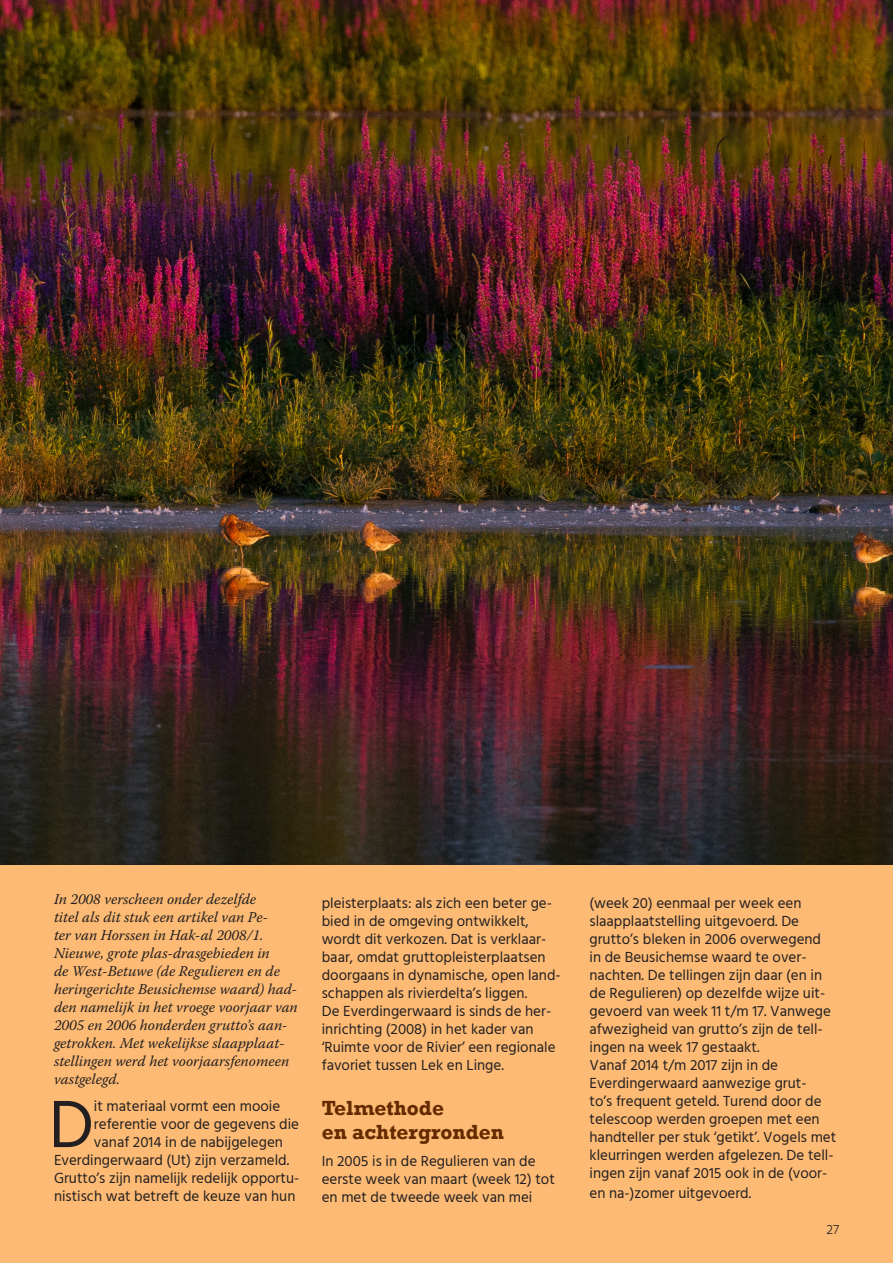
<style>
.page{position:relative;width:893px;height:1263px;background:#fff}
.page>*{position:absolute;margin:0;border:0;box-sizing:border-box;transform-origin:0 0}
.t1{font:68.4px "Hind";color:#231f20}
.t2{font:700 21px "Rockwell";color:#642b00}
.t3{font:15px/18px "Hind";color:#231f20}
.t4{font:italic 15px/18px "Warnock Pro";color:#231f20}
.t5{font:300 13.5px "Hind";color:#231f20}
</style>
<div class="page">
<div style="left:0;top:825px;width:893px;height:438px;background:#fcba74"></div>
<img style="left:0;top:0;width:893px;height:865px">
<p class="t4" style="left:54px;top:890px;width:245px">In 2008 verscheen onder dezelfde<br>titel als dit stuk een artikel van Pe-<br>ter van Horssen in Hak-al 2008/1.<br>Nieuwe, grote plas-drasgebieden in<br>de West-Betuwe (de Regulieren en de heringerichte Beusichemse waard) had&shy;den namelijk in het vroege voorjaar van 2005 en 2006 honderden grutto’s aan&shy;getrokken. Met wekelijkse slaapplaat&shy;stellingen werd het voorjaarsfenomeen vastgelegd.</p>
<p class="t1" style="left:49px;top:1078px;width:47px">D</p>
<p class="t3" style="left:94px;top:1098px;width:188px">it materiaal vormt een mooie</p>
<p class="t3" style="left:94px;top:1116px;width:207px">referentie voor de gegevens die</p>
<p class="t3" style="left:94px;top:1134px;width:190px">vanaf 2014 in de nabijgelegen</p>
<p class="t3" style="left:54px;top:1152px;width:237px">Everdingerwaard (Ut) zijn verzameld.</p>
<p class="t3" style="left:54px;top:1170px;width:247px">Grutto’s zijn namelijk redelijk opportu-</p>
<p class="t3" style="left:54px;top:1188px;width:243px">nistisch wat betreft de keuze van hun</p>
<p class="t3" style="left:322px;top:894px;width:241px">pleisterplaats: als zich een beter ge&shy;bied in de omgeving ontwikkelt, wordt dit verkozen. Dat is verklaar&shy;baar, omdat gruttopleisterplaatsen doorgaans in dynamische, open land&shy;schappen als rivierdelta’s liggen.<br>De Everdingerwaard is sinds de her&shy;inrichting (2008) in het kader van ‘Ruimte voor de Rivier’ een regionale favoriet tussen Lek en Linge.</p>
<p class="t2" style="left:322px;top:1095px;width:124px">Telmethode</p>
<p class="t2" style="left:322px;top:1119px;width:184px">en achtergronden</p>
<p class="t3" style="left:322px;top:1152px;width:235px">In 2005 is in de Regulieren van de eerste week van maart (week 12) tot en met de tweede week van mei</p>
<p class="t3" style="left:589px;top:894px;width:248px">(week 20) eenmaal per week een slaapplaatstelling uitgevoerd. De grutto’s bleken in 2006 overwegend in de Beusichemse waard te over&shy;nachten. De tellingen zijn daar (en in de Regulieren) op dezelfde wijze uit&shy;gevoerd van week 11 t/m 17. Vanwege afwezigheid van grutto’s zijn de tell&shy;ingen na week 17 gestaakt.<br>Vanaf 2014 t/m 2017 zijn in de Everdingerwaard aanwezige grut-<br>to’s frequent geteld. Turend door de telescoop werden groepen met een handteller per stuk ‘getikt’. Vogels met kleurringen werden afgelezen. De tell&shy;ingen zijn vanaf 2015 ook in de (voor-</p>
<p class="t3" style="left:589px;top:1184px;width:163px">en na-)zomer uitgevoerd.</p>
<p class="t5" style="left:826px;top:1220px;width:14px">27</p>
</div>
